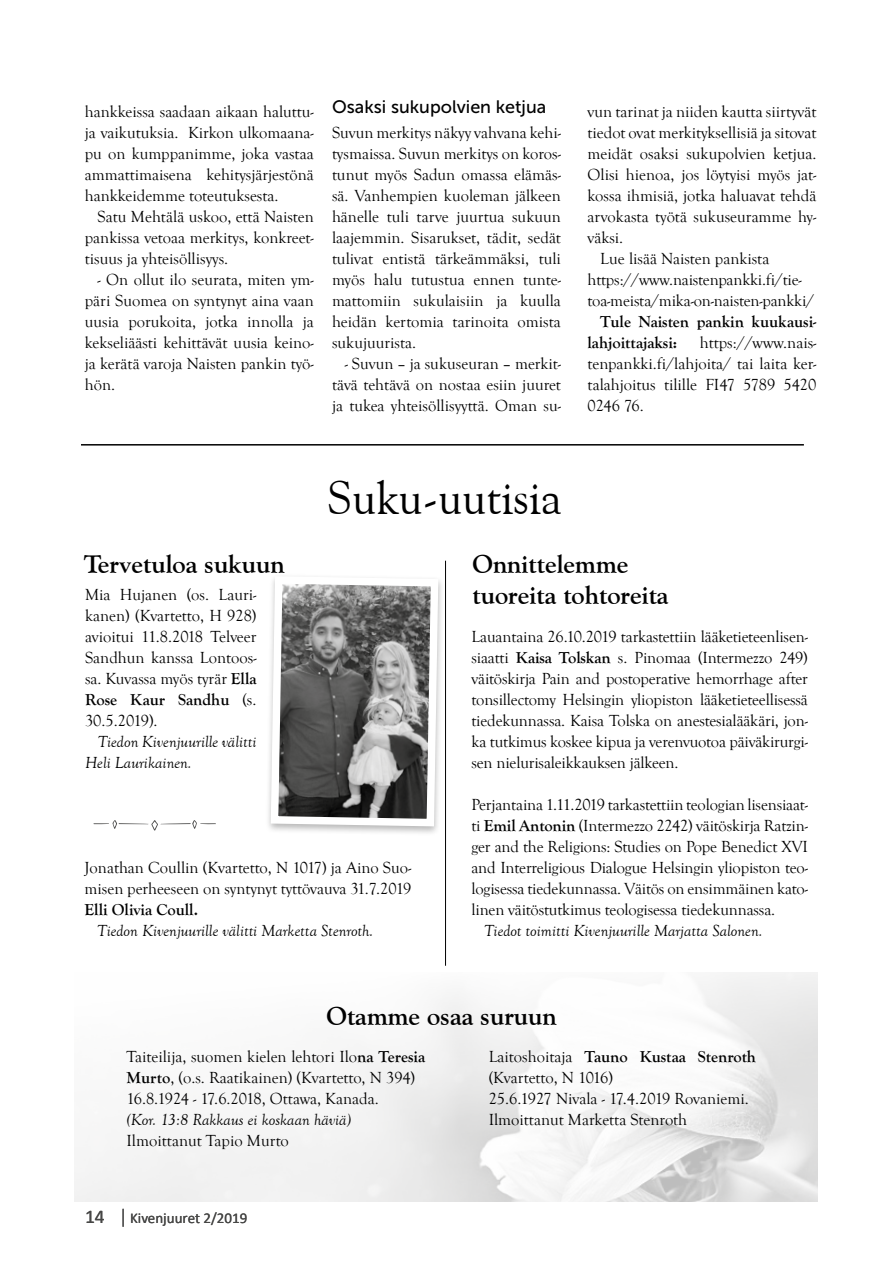
<style>
.page{position:relative;width:893px;height:1263px;background:#fff}
.page>*{position:absolute;margin:0;border:0;box-sizing:border-box;transform-origin:0 0}
.t1{font:46.5px "Goudy Old Style BT";color:#000}
.t2{font:700 25.5px/30.6px "Goudy Old Style BT";color:#000}
.t3{font:19.5px "Calibri";color:#474746}
.t4{font:18px "Museo Sans 500";color:#000}
.t5{font:16.5px/21px "Goudy Old Style T";color:#000;text-align:justify}
.t6{font:italic 16.5px/21px "Goudy Old Style T";color:#000}
.t7{font:700 16.5px/21px "Goudy Old Style T";color:#000}
.t8{font:15px "Calibri";color:#474746}
.s1{font-weight:700}
.s2{font-size:20.25px}
</style>
<div class="page">
<img style="left:75px;top:972px;width:742px;height:230px">
<hr style="left:81px;top:444px;width:723px;height:2px;background:#000">
<div style="left:265px;top:573px;width:180px;height:263px;background:#000;opacity:.29"></div>
<svg style="left:267px;top:573px;width:175px;height:257px"></svg>
<svg style="left:93px;top:820px;width:123px;height:10px"></svg>
<hr style="left:445px;top:561px;width:1px;height:405px;background:#000">
<p class="t5" style="left:85px;top:101px;width:230px">hankkeissa saadaan aikaan haluttu&shy;ja vaikutuksia. Kirkon ulkomaana&shy;pu on kumppanimme, joka vastaa ammattimaisena kehitysjärjestönä hankkeidemme toteutuksesta.</p>
<p class="t5" style="left:85px;top:206px;width:230px;text-indent:13px">Satu Mehtälä uskoo, että Naisten pankissa vetoaa merkitys, konkreet&shy;tisuus ja yhteisöllisyys.</p>
<p class="t5" style="left:85px;top:269px;width:230px;text-indent:13px">- On ollut ilo seurata, miten ym&shy;päri Suomea on syntynyt aina vaan uusia porukoita, jotka innolla ja kekseliäästi kehittävät uusia keino&shy;ja kerätä varoja Naisten pankin työ&shy;hön.</p>
<p class="t4" style="left:332px;top:97px;width:216px">Osaksi sukupolvien ketjua</p>
<p class="t5" style="left:332px;top:122px;width:230px">Suvun merkitys näkyy vahvana kehi&shy;tysmaissa. Suvun merkitys on koros&shy;tunut myös Sadun omassa elämäs&shy;sä. Vanhempien kuoleman jälkeen hänelle tuli tarve juurtua sukuun laajemmin. Sisarukset, tädit, sedät tulivat entistä tärkeämmäksi, tuli myös halu tutustua ennen tunte&shy;mattomiin sukulaisiin ja kuulla heidän kertomia tarinoita omista sukujuurista.</p>
<p class="t5" style="left:332px;top:354px;width:230px;text-indent:13px">- Suvun – ja sukuseuran – merkit&shy;tävä tehtävä on nostaa esiin juuret ja tukea yhteisöllisyyttä. Oman su-</p>
<p class="t5" style="left:588px;top:102px;width:230px">vun tarinat ja niiden kautta siirtyvät</p>
<p class="t5" style="left:588px;top:123px;width:230px">tiedot ovat merkityksellisiä ja sitovat</p>
<p class="t5" style="left:588px;top:144px;width:230px">meidät osaksi sukupolvien ketjua.</p>
<p class="t5" style="left:588px;top:165px;width:230px">Olisi hienoa, jos löytyisi myös jat-</p>
<p class="t5" style="left:588px;top:186px;width:230px">kossa ihmisiä, jotka haluavat tehdä</p>
<p class="t5" style="left:588px;top:207px;width:230px">arvokasta työtä sukuseuramme hy-</p>
<p class="t5" style="left:588px;top:228px;width:37px">väksi.</p>
<p class="t5" style="left:600px;top:249px;width:171px">Lue lisää Naisten pankista</p>
<p class="t5" style="left:588px;top:270px;width:216px">https://www.naistenpankki.fi/tie-</p>
<p class="t5" style="left:588px;top:291px;width:228px">toa-meista/mika-on-naisten-pankki/</p>
<p class="t7" style="left:588px;top:311px;width:230px;text-indent:13px">Tule Naisten pankin kuukausi&shy;lahjoittajaksi:</p>
<p class="t5" style="left:588px;top:333px;width:230px;text-indent:112px">https://www.nais&shy;tenpankki.fi/lahjoita/ tai laita ker&shy;talahjoitus tilille FI47 5789 5420<br>0246 76.</p>
<h1 class="t1" style="left:327px;top:470px;width:236px">Suku-uutisia</h1>
<h2 class="t2" style="left:84px;top:548px;width:202px">Tervetuloa sukuun</h2>
<p class="t5" style="left:85px;top:584px;width:173px">Mia Hujanen (os. Lauri&shy;kanen) (Kvartetto, H 928) avioitui 11.8.2018 Telveer Sandhun kanssa Lontoos&shy;sa. Kuvassa myös tyrär <span class="s1">Ella Rose Kaur Sandhu</span> (s.<br>30.5.2019).</p>
<p class="t6" style="left:85px;top:732px;width:173px;text-indent:13px">Tiedon Kivenjuurille välitti<br>Heli Laurikainen.</p>
<p class="t5" style="left:85px;top:858px;width:328px">Jonathan Coullin (Kvartetto, N 1017) ja Aino Suo&shy;misen perheeseen on syntynyt tyttövauva 31.7.2019</p>
<p class="t7" style="left:85px;top:899px;width:115px">Elli Olivia Coull.</p>
<p class="t6" style="left:97px;top:921px;width:277px">Tiedon Kivenjuurille välitti Marketta Stenroth.</p>
<h2 class="t2" style="left:472px;top:548px;width:198px">Onnittelemme tuoreita tohtoreita</h2>
<p class="t5" style="left:471px;top:626px;width:338px">Lauantaina 26.10.2019 tarkastettiin lääketieteenlisen&shy;siaatti <span class="s1">Kaisa Tolskan</span> s. Pinomaa (Intermezzo 249) väitöskirja Pain and postoperative hemorrhage after tonsillectomy Helsingin yliopiston lääketieteellisessä tiedekunnassa. Kaisa Tolska on anestesialääkäri, jon&shy;ka tutkimus koskee kipua ja verenvuotoa päiväkirurgi&shy;sen nielurisaleikkauksen jälkeen.</p>
<p class="t5" style="left:471px;top:794px;width:338px">Perjantaina 1.11.2019 tarkastettiin teologian lisensiaat&shy;ti <span class="s1">Emil Antonin</span> (Intermezzo 2242) väitöskirja Ratzin&shy;ger and the Religions: Studies on Pope Benedict XVI and Interreligious Dialogue Helsingin yliopiston teo&shy;logisessa tiedekunnassa. Väitös on ensimmäinen kato&shy;linen väitöstutkimus teologisessa tiedekunnassa.</p>
<p class="t6" style="left:484px;top:921px;width:280px">Tiedot toimitti Kivenjuurille Marjatta Salonen.</p>
<h2 class="t2" style="left:327px;top:1000px;width:232px">Otamme osaa suruun</h2>
<p class="t5" style="left:127px;top:1046px;width:300px;text-align:left">Taiteilija, suomen kielen lehtori Ilo<span class="s1">na Teresia<br>Murto</span>, (o.s. Raatikainen) (Kvartetto, N 394)<br>16.8.1924 - 17.6.2018, Ottawa, Kanada.</p>
<p class="t6" style="left:127px;top:1110px;width:226px">(Kor. 13:8 Rakkaus ei koskaan häviä)</p>
<p class="t5" style="left:127px;top:1130px;width:164px">Ilmoittanut Tapio Murto</p>
<p class="t5" style="left:489px;top:1046px;width:269px;text-align:left">Laitoshoitaja <span class="s1">Tauno Kustaa Stenroth </span>(Kvartetto, N 1016)<br>25.6.1927 Nivala - 17.4.2019 Rovaniemi.<br>Ilmoittanut Marketta Stenroth</p>
<p class="t3" style="left:85px;top:1203px;width:43px">14 <span class="s2">|</span></p>
<p class="t8" style="left:130px;top:1208px;width:119px">Kivenjuuret 2/2019</p>
</div>
